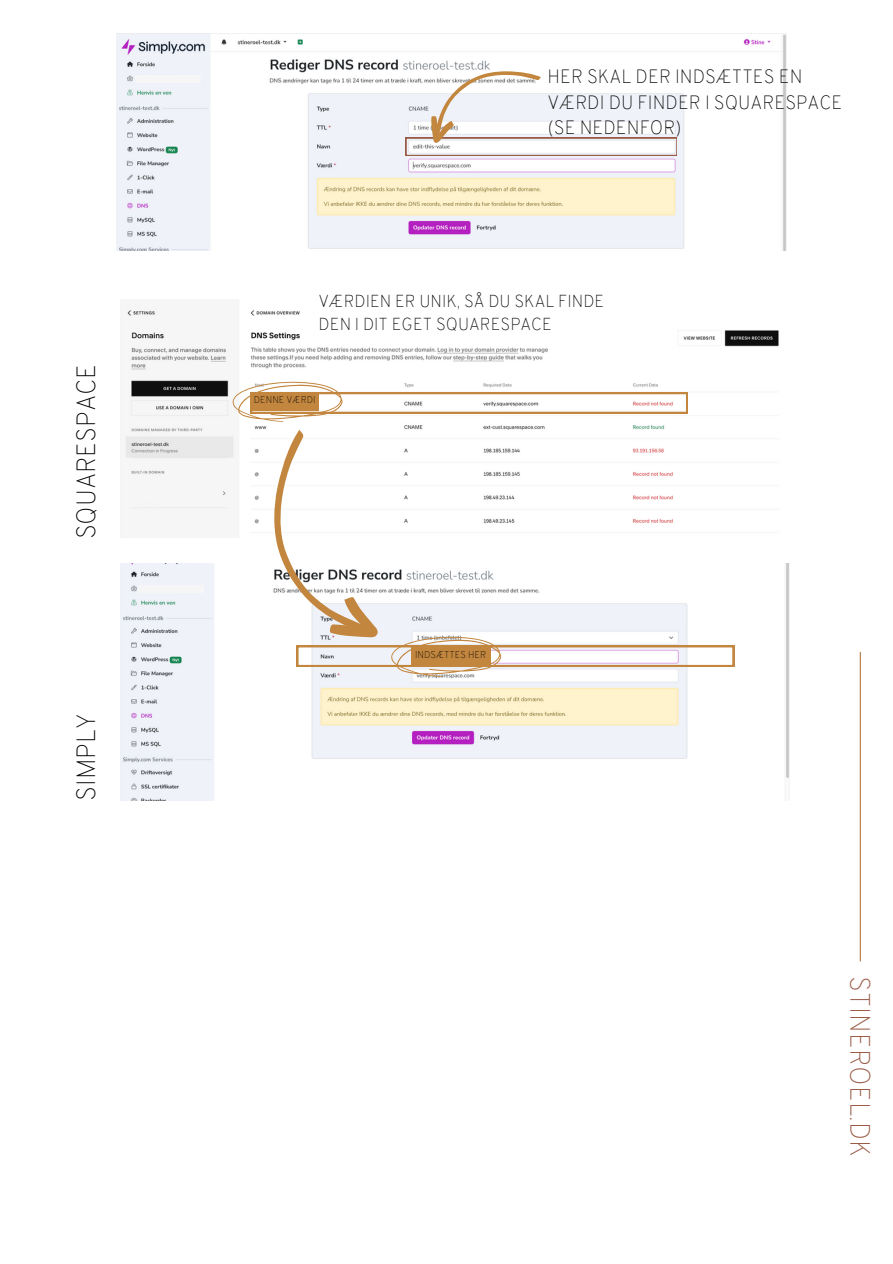
<style>
.page{position:relative;width:893px;height:1264px;background:#fff}
.page>*{position:absolute;margin:0;border:0;box-sizing:border-box;transform-origin:0 0}
.t1{font:100 27.3px "Overpass";color:#995b45}
.t2{font:100 25.65px "Overpass";color:#000}
.t3{font:100 18.75px/25.5px "Overpass";color:#000}
.t4{font:100 16.95px/23px "Overpass";color:#000}
.t5{font:100 9.6px "Overpass";color:#000}
</style>
<div class="page">
<img style="left:125px;top:310px;width:654px;height:199px">
<img style="left:120px;top:563px;width:669px;height:237px">
<img style="left:116px;top:33px;width:670px;height:217px">
<svg style="left:228px;top:342px;width:506px;height:373px"></svg>
<div style="left:127px;top:479px;width:87px;height:24px;background:#f6f6f6"></div>
<svg style="left:405px;top:51px;width:271px;height:105px"></svg>
<div style="left:136px;top:75px;width:65px;height:7px;background:#f6f6f6"></div>
<div style="left:138px;top:585px;width:65px;height:7px;background:#f6f6f6"></div>
<hr style="left:859px;top:652px;width:1px;height:309px;background:#b4763d">
<h2 class="t2" style="left:76px;top:539px;width:177px;rotate:-90deg">SQUARESPACE</h2>
<h1 class="t2" style="left:76px;top:800px;width:88px;rotate:-90deg">SIMPLY</h1>
<h1 class="t3" style="left:547px;top:66px;width:296px">HER SKAL DER INDSÆTTES EN<br>VÆRDI DU FINDER I SQUARESPACE (SE NEDENFOR)</h1>
<h2 class="t4" style="left:318px;top:291px;width:287px">VÆRDIEN ER UNIK, SÅ DU SKAL FINDE<br>DEN I DIT EGET SQUARESPACE</h2>
<p class="t5" style="left:254px;top:396px;width:63px">DENNE VÆRDI</p>
<p class="t5" style="left:415px;top:651px;width:72px">INDSÆTTES HER</p>
<p class="t1" style="left:871px;top:976px;width:182px;rotate:90deg">STINEROEL.DK</p>
</div>
